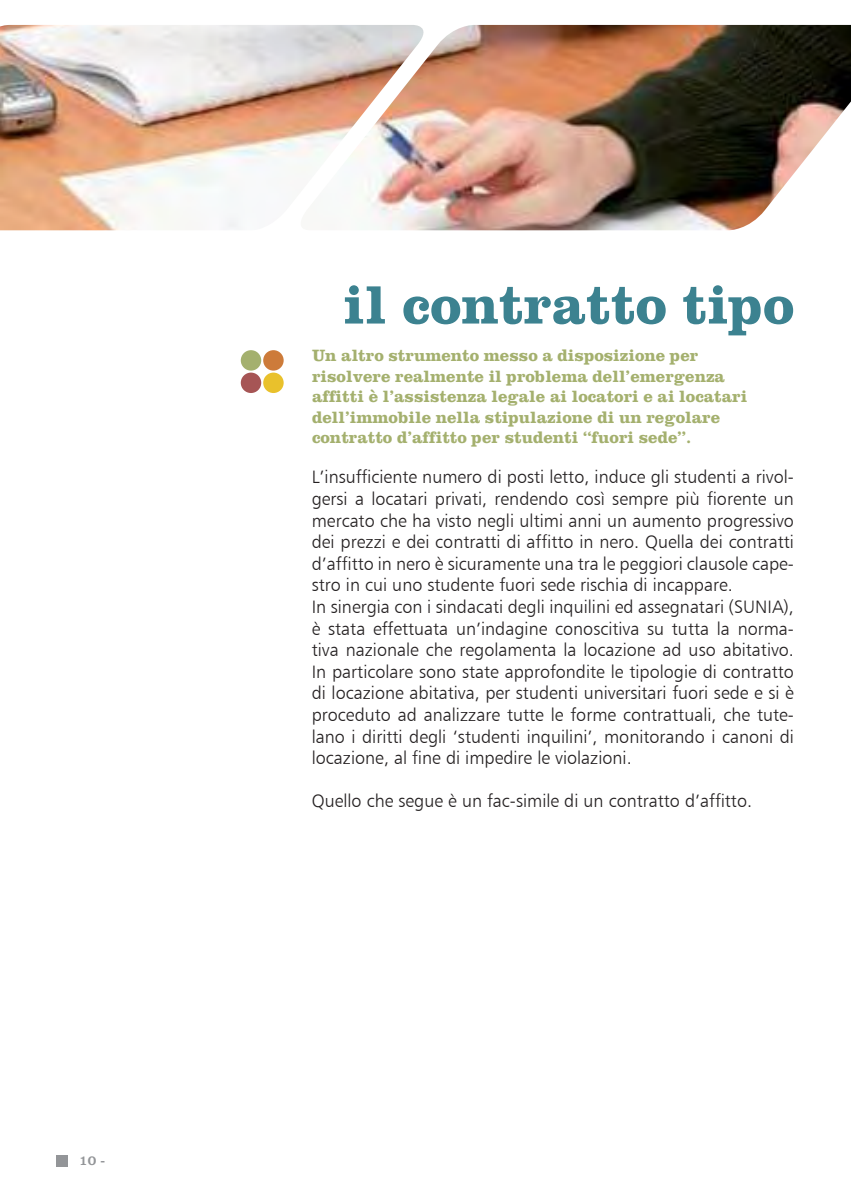
<style>
.page{position:relative;width:851px;height:1191px;background:#fff}
.page>*{position:absolute;margin:0;border:0;box-sizing:border-box;transform-origin:0 0}
.t1{font:700 56px "Clarendon LT Std";color:#3c8290}
.t2{font:18px/21.6px "Humanist 777 BT Light B";color:#231f20}
.t3{font:700 17px/20.4px "Clarendon LT Std";color:#a4b06e}
.t4{font:14px "Clarendon LT Std";color:#939598}
</style>
<div class="page">
<img style="left:0;top:25px;width:850px;height:205px">
<div style="left:241px;top:350px;width:20px;height:20px;background:#a4b06e;border-radius:50%"></div>
<div style="left:241px;top:372px;width:20px;height:21px;background:#a65555;border-radius:50%"></div>
<div style="left:263px;top:350px;width:20px;height:20px;background:#cd7b3a;border-radius:50%"></div>
<div style="left:263px;top:372px;width:20px;height:21px;background:#e9c12c;border-radius:50%"></div>
<div style="left:57px;top:1155px;width:11px;height:11px;background:#939598"></div>
<p class="t4" style="left:79px;top:1155px;width:28px">10 -</p>
<h1 class="t1" style="left:343px;top:284px;width:452px">il contratto tipo</h1>
<p class="t3" style="left:312px;top:347px;width:437px">Un altro strumento messo a disposizione per risolvere realmente il problema dell’emergenza affitti è l’assistenza legale ai locatori e ai locatari dell’immobile nella stipulazione di un regolare contratto d’affitto per studenti “fuori sede”.</p>
<p class="t2" style="left:312px;top:466px;width:483px">L’insufficiente numero di posti letto, induce gli studenti a rivol&shy;gersi a locatari privati, rendendo così sempre più fiorente un mercato che ha visto negli ultimi anni un aumento progressivo dei prezzi e dei contratti di affitto in nero. Quella dei contratti d’affitto in nero è sicuramente una tra le peggiori clausole cape&shy;stro in cui uno studente fuori sede rischia di incappare.<br>In sinergia con i sindacati degli inquilini ed assegnatari (SUNIA), è stata effettuata un’indagine conoscitiva su tutta la norma&shy;tiva nazionale che regolamenta la locazione ad uso abitativo.<br>In particolare sono state approfondite le tipologie di contratto di locazione abitativa, per studenti universitari fuori sede e si è proceduto ad analizzare tutte le forme contrattuali, che tute&shy;lano i diritti degli ‘studenti inquilini’, monitorando i canoni di locazione, al fine di impedire le violazioni.</p>
<p class="t2" style="left:312px;top:790px;width:442px">Quello che segue è un fac-simile di un contratto d’affitto.</p>
</div>
